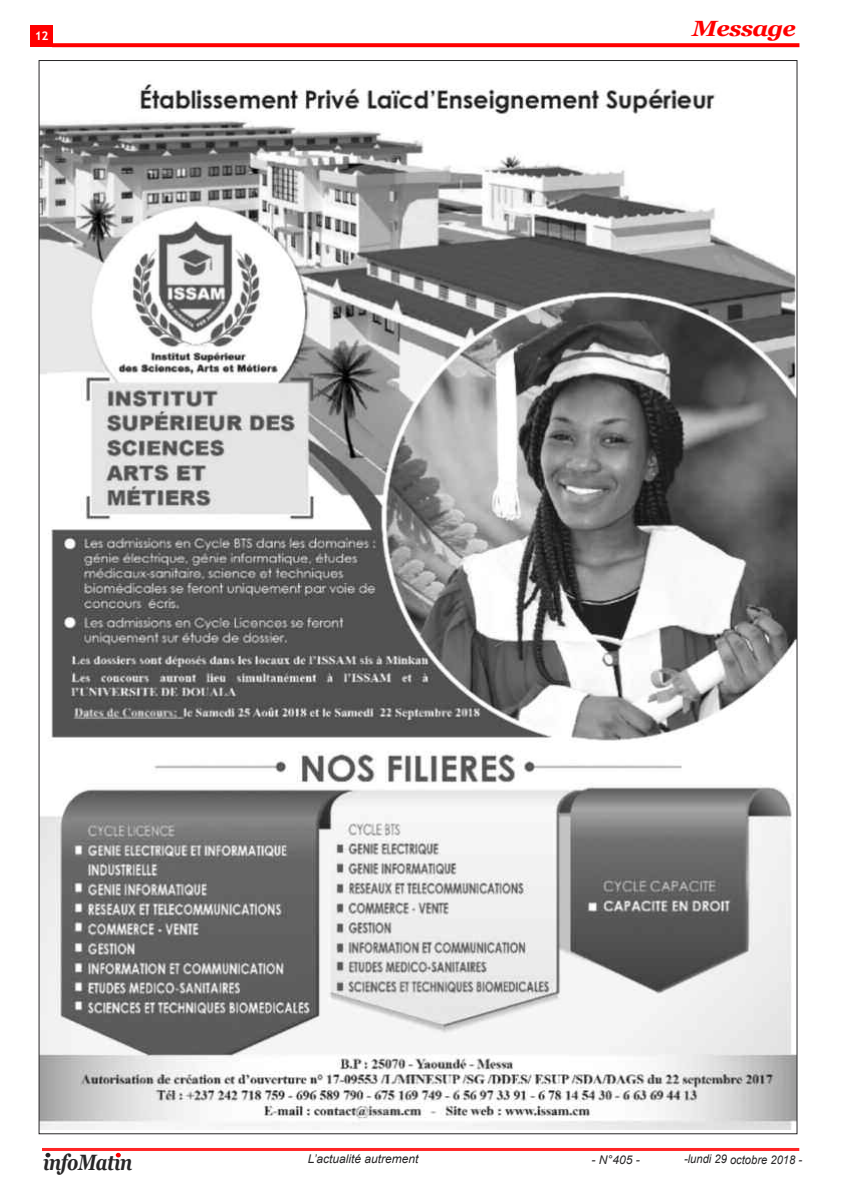
<style>
.page{position:relative;width:842px;height:1191px;background:#fff}
.page>*{position:absolute;margin:0;border:0;box-sizing:border-box;transform-origin:0 0}
.t1{font:italic 700 22.1px "Georgia";letter-spacing:-.025em;color:#272627;scale:.8 1}
.t2{font:italic 700 22px "Georgia";letter-spacing:-.035em;color:#f00;scale:1.1 1}
.t3{font:italic 12px "Arial";color:#272627}
.t4{font:italic 12px "Arial";color:#272627;scale:.93 1}
.t5{font:700 12px "Trebuchet MS";color:#fff}
</style>
<div class="page">
<svg style="left:53px;top:43px;width:746px;height:4px;background:#ff0c0c"></svg>
<div style="left:30px;top:26px;width:23px;height:21px;background:#f00"></div>
<svg style="left:46px;top:1152px;width:4px;height:5px"></svg>
<svg style="left:116px;top:1152px;width:5px;height:5px"></svg>
<hr style="left:42px;top:1148px;width:757px;height:3px;background:#ff2626">
<img style="left:41px;top:81px;width:754px;height:1049px">
<p class="t5" style="left:35px;top:28px;width:15px">12</p>
<h2 class="t2" style="left:692px;top:16px;width:96px">Message</h2>
<h1 class="t1" style="left:43px;top:1149px;width:113px">infoMatin</h1>
<p class="t3" style="left:308px;top:1151px;width:112px">L’actualité autrement</p>
<p class="t3" style="left:592px;top:1153px;width:50px">- N°405 -</p>
<p class="t4" style="left:684px;top:1152px;width:129px">-lundi 29 octobre 2018 -</p>
</div>
